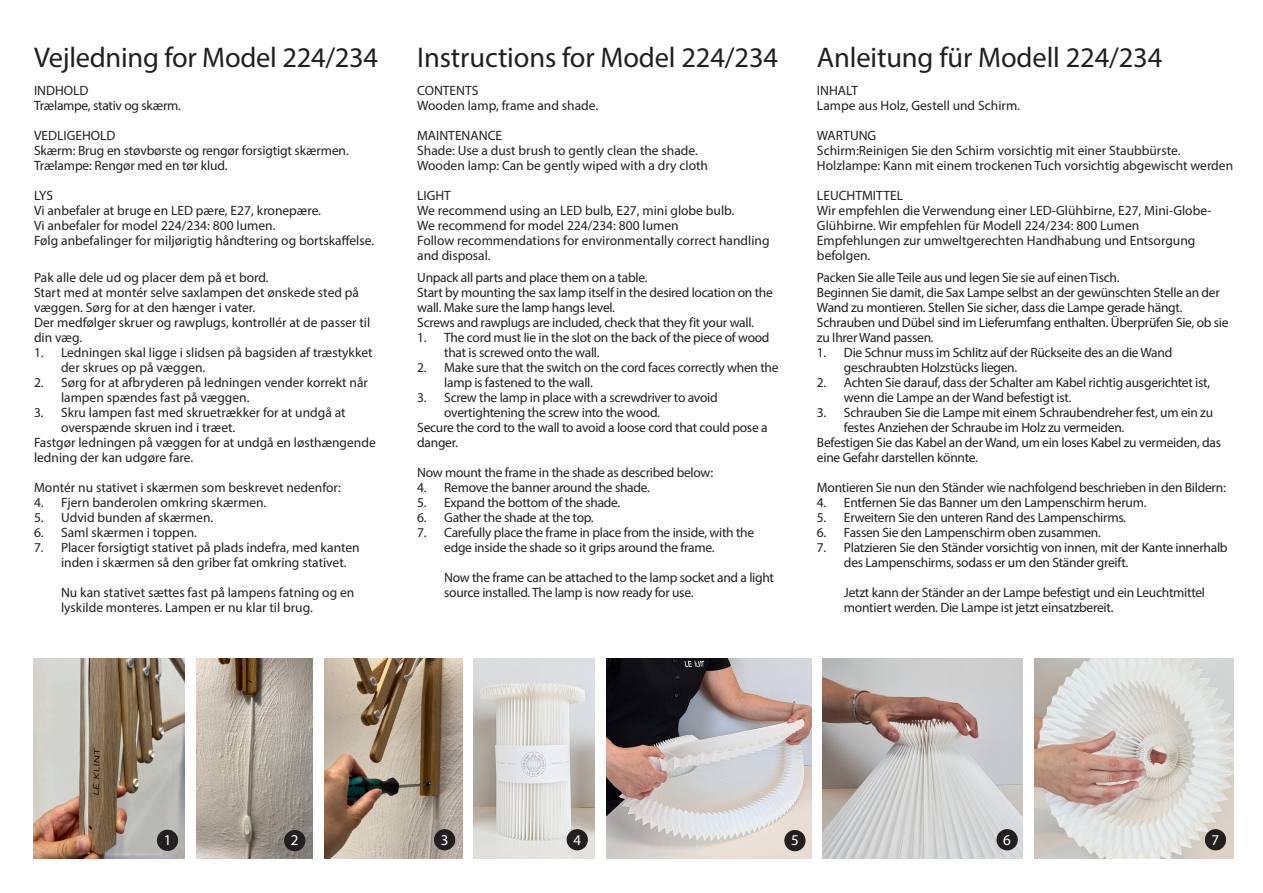
<style>
.page{position:relative;width:1263px;height:893px;background:#fff}
.page>*{position:absolute;margin:0;border:0;box-sizing:border-box;transform-origin:0 0}
.t1{font:28.5px "Myriad Pro";letter-spacing:-.005em;color:#231f20}
.t2{font:15px "Myriad Pro";color:#fff}
.t3{font:13.5px/15px "Myriad Pro";letter-spacing:-.02em;color:#231f20}
.t4{font:13.5px/15px "Myriad Pro";color:#231f20}
</style>
<div class="page">
<img style="left:34px;top:659px;width:151px;height:199px">
<div style="left:157px;top:830px;width:21px;height:21px;background:#231f20;border-radius:50%"></div>
<img style="left:196px;top:659px;width:116px;height:199px">
<div style="left:284px;top:830px;width:21px;height:21px;background:#231f20;border-radius:50%"></div>
<img style="left:324px;top:659px;width:138px;height:199px">
<div style="left:434px;top:829px;width:21px;height:21px;background:#231f20;border-radius:50%"></div>
<img style="left:474px;top:659px;width:121px;height:199px">
<div style="left:567px;top:829px;width:21px;height:21px;background:#231f20;border-radius:50%"></div>
<img style="left:606px;top:659px;width:205px;height:199px">
<div style="left:784px;top:830px;width:21px;height:21px;background:#231f20;border-radius:50%"></div>
<img style="left:823px;top:659px;width:199px;height:199px">
<div style="left:996px;top:829px;width:22px;height:21px;background:#231f20;border-radius:50%"></div>
<img style="left:1034px;top:659px;width:199px;height:199px">
<div style="left:1205px;top:829px;width:21px;height:21px;background:#231f20;border-radius:50%"></div>
<p class="t1" style="left:34px;top:40px;width:346px">Vejledning for Model 224/234</p>
<p class="t1" style="left:417px;top:40px;width:362px">Instructions for Model 224/234</p>
<p class="t4" style="left:34px;top:83px;width:56px">INDHOLD</p>
<p class="t3" style="left:34px;top:98px;width:148px">Trælampe, stativ og skærm.</p>
<p class="t4" style="left:34px;top:128px;width:83px">VEDLIGEHOLD</p>
<p class="t3" style="left:34px;top:143px;width:316px">Skærm: Brug en støvbørste og rengør forsigtigt skærmen.</p>
<p class="t3" style="left:34px;top:158px;width:195px">Trælampe: Rengør med en tør klud.</p>
<p class="t3" style="left:34px;top:188px;width:21px">LYS</p>
<p class="t4" style="left:34px;top:203px;width:289px">Vi anbefaler at bruge en LED pære, E27, kronepære.</p>
<p class="t4" style="left:34px;top:218px;width:243px">Vi anbefaler for model 224/234: 800 lumen.</p>
<p class="t4" style="left:34px;top:233px;width:342px">Følg anbefalinger for miljørigtig håndtering og bortskaffelse.</p>
<p class="t4" style="left:34px;top:270px;width:236px">Pak alle dele ud og placer dem på et bord.</p>
<p class="t4" style="left:34px;top:285px;width:327px">Start med at montér selve saxlampen det ønskede sted på væggen. Sørg for at den hænger i vater.</p>
<p class="t4" style="left:34px;top:315px;width:338px">Der medfølger skruer og rawplugs, kontrollér at de passer til din væg.</p>
<p class="t4" style="left:61px;top:345px;width:313px;text-indent:-27px">1. Ledningen skal ligge i slidsen på bagsiden af træstykket der skrues op på væggen.</p>
<p class="t4" style="left:61px;top:375px;width:308px;text-indent:-27px">2. Sørg for at afbryderen på ledningen vender korrekt når lampen spændes fast på væggen.</p>
<p class="t4" style="left:61px;top:405px;width:286px;text-indent:-27px">3. Skru lampen fast med skruetrækker for at undgå at overspænde skruen ind i træet.</p>
<p class="t4" style="left:34px;top:435px;width:343px">Fastgør ledningen på væggen for at undgå en løsthængende ledning der kan udgøre fare.</p>
<p class="t4" style="left:34px;top:480px;width:308px">Montér nu stativet i skærmen som beskrevet nedenfor:</p>
<p class="t4" style="left:34px;top:495px;width:234px">4. Fjern banderolen omkring skærmen.</p>
<p class="t4" style="left:34px;top:510px;width:181px">5. Udvid bunden af skærmen.</p>
<p class="t4" style="left:34px;top:525px;width:164px">6. Saml skærmen i toppen.</p>
<p class="t4" style="left:61px;top:540px;width:300px;text-indent:-27px">7. Placer forsigtigt stativet på plads indefra, med kanten inden i skærmen så den griber fat omkring stativet.</p>
<p class="t4" style="left:61px;top:585px;width:295px">Nu kan stativet sættes fast på lampens fatning og en lyskilde monteres. Lampen er nu klar til brug.</p>
<p class="t4" style="left:417px;top:83px;width:183px">CONTENTS<br>Wooden lamp, frame and shade.</p>
<p class="t4" style="left:417px;top:128px;width:292px">MAINTENANCE<br>Shade: Use a dust brush to gently clean the shade.<br>Wooden lamp: Can be gently wiped with a dry cloth</p>
<p class="t4" style="left:417px;top:188px;width:354px">LIGHT<br>We recommend using an LED bulb, E27, mini globe bulb.<br>We recommend for model 224/234: 800 lumen<br>Follow recommendations for environmentally correct handling and disposal.</p>
<p class="t3" style="left:417px;top:270px;width:357px">Unpack all parts and place them on a table.<br>Start by mounting the sax lamp itself in the desired location on the wall. Make sure the lamp hangs level.<br>Screws and rawplugs are included, check that they fit your wall.</p>
<p class="t3" style="left:444px;top:330px;width:327px;text-indent:-27px">1. The cord must lie in the slot on the back of the piece of wood that is screwed onto the wall.</p>
<p class="t3" style="left:444px;top:360px;width:336px;text-indent:-27px">2. Make sure that the switch on the cord faces correctly when the lamp is fastened to the wall.</p>
<p class="t3" style="left:444px;top:390px;width:275px;text-indent:-27px">3. Screw the lamp in place with a screwdriver to avoid overtightening the screw into the wood.</p>
<p class="t3" style="left:417px;top:420px;width:352px">Secure the cord to the wall to avoid a loose cord that could pose a danger.</p>
<p class="t3" style="left:417px;top:465px;width:298px">Now mount the frame in the shade as described below:</p>
<p class="t3" style="left:417px;top:480px;width:234px">4. Remove the banner around the shade.</p>
<p class="t3" style="left:417px;top:495px;width:205px">5. Expand the bottom of the shade.</p>
<p class="t3" style="left:417px;top:510px;width:178px">6. Gather the shade at the top.</p>
<p class="t3" style="left:444px;top:525px;width:312px;text-indent:-27px">7. Carefully place the frame in place from the inside, with the edge inside the shade so it grips around the frame.</p>
<p class="t3" style="left:444px;top:570px;width:331px">Now the frame can be attached to the lamp socket and a light source installed. The lamp is now ready for use.</p>
<p class="t1" style="left:817px;top:40px;width:347px">Anleitung für Modell 224/234</p>
<p class="t4" style="left:817px;top:83px;width:205px">INHALT<br>Lampe aus Holz, Gestell und Schirm.</p>
<p class="t4" style="left:817px;top:128px;width:418px">WARTUNG<br>Schirm:Reinigen Sie den Schirm vorsichtig mit einer Staubbürste.<br>Holzlampe: Kann mit einem trockenen Tuch vorsichtig abgewischt werden</p>
<p class="t4" style="left:817px;top:188px;width:396px">LEUCHTMITTEL<br>Wir empfehlen die Verwendung einer LED-Glühbirne, E27, Mini-Globe-Glühbirne. Wir empfehlen für Modell 224/234: 800 Lumen Empfehlungen zur umweltgerechten Handhabung und Entsorgung befolgen.</p>
<p class="t3" style="left:817px;top:270px;width:413px">Packen Sie alle Teile aus und legen Sie sie auf einen Tisch.<br>Beginnen Sie damit, die Sax Lampe selbst an der gewünschten Stelle an der Wand zu montieren. Stellen Sie sicher, dass die Lampe gerade hängt.<br>Schrauben und Dübel sind im Lieferumfang enthalten. Überprüfen Sie, ob sie zu Ihrer Wand passen.</p>
<p class="t3" style="left:844px;top:345px;width:330px;text-indent:-27px">1. Die Schnur muss im Schlitz auf der Rückseite des an die Wand geschraubten Holzstücks liegen.</p>
<p class="t3" style="left:844px;top:375px;width:368px;text-indent:-27px">2. Achten Sie darauf, dass der Schalter am Kabel richtig ausgerichtet ist, wenn die Lampe an der Wand befestigt ist.</p>
<p class="t3" style="left:844px;top:405px;width:371px;text-indent:-27px">3. Schrauben Sie die Lampe mit einem Schraubendreher fest, um ein zu festes Anziehen der Schraube im Holz zu vermeiden.</p>
<p class="t3" style="left:817px;top:435px;width:406px">Befestigen Sie das Kabel an der Wand, um ein loses Kabel zu vermeiden, das eine Gefahr darstellen könnte.</p>
<p class="t3" style="left:817px;top:480px;width:410px">Montieren Sie nun den Ständer wie nachfolgend beschrieben in den Bildern:</p>
<p class="t3" style="left:817px;top:495px;width:331px">4. Entfernen Sie das Banner um den Lampenschirm herum.</p>
<p class="t3" style="left:817px;top:510px;width:311px">5. Erweitern Sie den unteren Rand des Lampenschirms.</p>
<p class="t3" style="left:817px;top:525px;width:285px">6. Fassen Sie den Lampenschirm oben zusammen.</p>
<p class="t3" style="left:844px;top:540px;width:385px;text-indent:-27px">7. Platzieren Sie den Ständer vorsichtig von innen, mit der Kante innerhalb des Lampenschirms, sodass er um den Ständer greift.</p>
<p class="t3" style="left:844px;top:585px;width:363px">Jetzt kann der Ständer an der Lampe befestigt und ein Leuchtmittel montiert werden. Die Lampe ist jetzt einsatzbereit.</p>
<p class="t2" style="left:164px;top:830px;width:9px">1</p>
<p class="t2" style="left:291px;top:831px;width:9px">2</p>
<p class="t2" style="left:441px;top:830px;width:9px">3</p>
<p class="t2" style="left:573px;top:830px;width:9px">4</p>
<p class="t2" style="left:791px;top:831px;width:9px">5</p>
<p class="t2" style="left:1003px;top:830px;width:9px">6</p>
<p class="t2" style="left:1212px;top:830px;width:9px">7</p>
</div>
